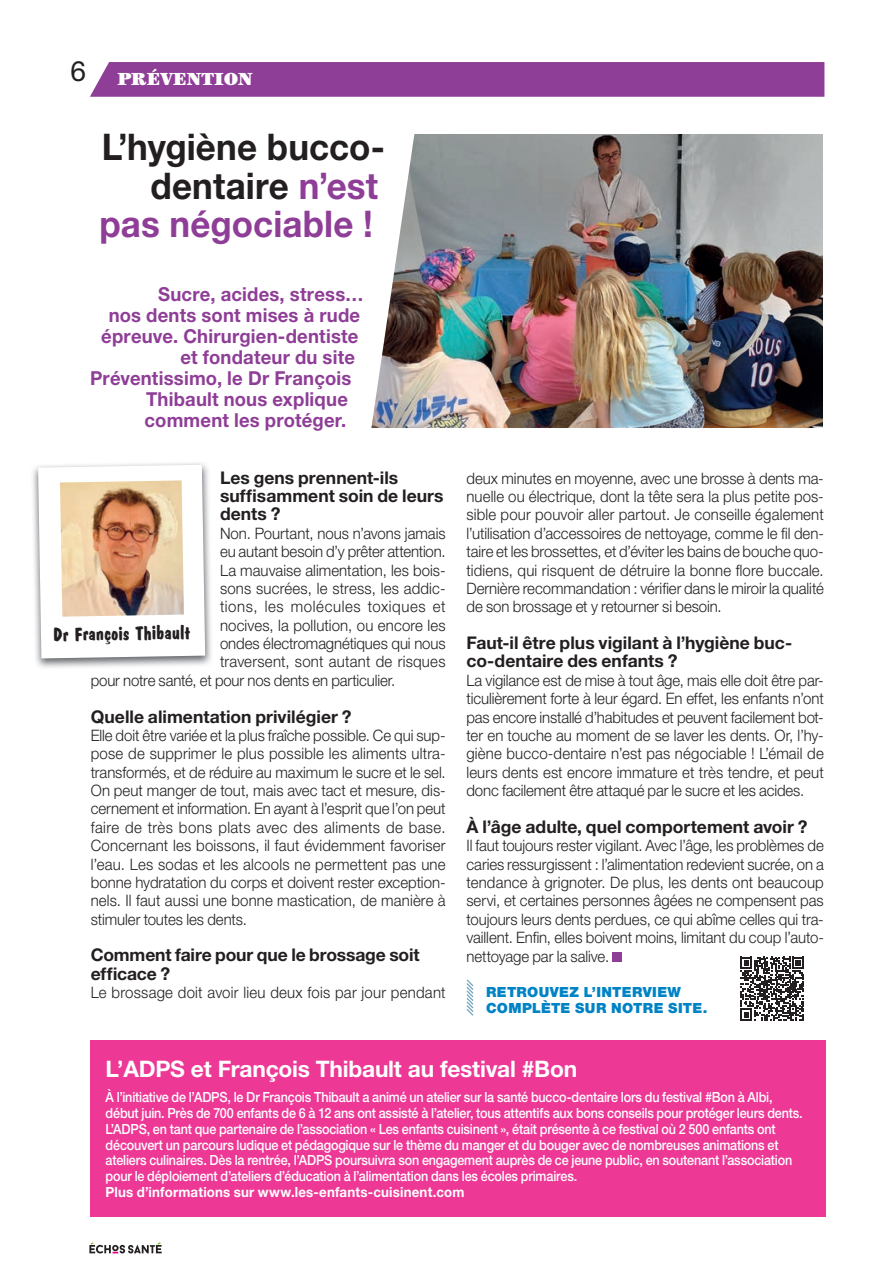
<style>
.page{position:relative;width:891px;height:1288px;background:#fff}
.page>*{position:absolute;margin:0;border:0;box-sizing:border-box;transform-origin:0 0}
.t1{font:700 36.75px "Helvetica Neue LT Std";letter-spacing:.005em;color:#231f20;scale:.95 1}
.t2{font:700 36.75px "Helvetica Neue LT Std";letter-spacing:.005em;color:#8f3e97;scale:.95 1}
.t3{font:28px "Helvetica Neue LT Std";color:#231f20}
.t4{font:700 22.75px "Helvetica Neue LT Std";letter-spacing:-.01em;color:#fff}
.t5{font:700 19.25px "Helvetica Neue LT Std";letter-spacing:.01em;color:#8f3e97;scale:.96 1}
.t6{font:700 19.25px "Dom Casual Std";color:#231f20}
.t7{font:700 17.5px/18.4px "Helvetica Neue LT Std";color:#231f20}
.t8{font:900 17.5px "Century Std";color:#fff}
.t9{font:300 15.75px/18.4px "Helvetica Neue LT Std";color:#231f20;text-align:justify;scale:.95 1}
.t10{font:300 15.75px "Helvetica Neue LT Std";letter-spacing:.04em;color:#231f20;scale:.95 1}
.t11{font:500 14px/15.8px "Helvetica Neue LT Std";letter-spacing:-.015em;color:#fff;scale:.9 1}
.t12{font:700 14px "Helvetica Neue LT Std";letter-spacing:.015em;color:#fff;scale:.95 1}
.t13{font:900 14px/15.8px "Helvetica Neue LT Std";letter-spacing:.025em;color:#0083c5}
.s1{color:#8f3e97}
</style>
<div class="page">
<svg style="left:89px;top:1242px;width:73px;height:11px"></svg>
<div style="left:612px;top:952px;width:10px;height:9px;background:#8f3e97"></div>
<div style="left:90px;top:62px;width:734px;height:35px;background:#8f3e97"></div>
<img style="left:371px;top:134px;width:452px;height:294px">
<div style="left:91px;top:1041px;width:735px;height:176px;background:#ed3896"></div>
<img style="left:33px;top:463px;width:179px;height:205px">
<svg style="left:38px;top:465px;width:167px;height:193px"></svg>
<img style="left:60px;top:480px;width:124px;height:137px">
<svg style="left:740px;top:957px;width:64px;height:64px"></svg>
<svg style="left:466px;top:979px;width:8px;height:37px"></svg>
<h2 class="t3" style="left:70px;top:55px;width:17px">6</h2>
<p class="t8" style="left:118px;top:69px;width:137px">PRÉVENTION</p>
<h1 class="t1" style="left:102px;top:124px;width:300px">L’hygiène bucco-</h1>
<h1 class="t1" style="left:150px;top:163px;width:241px">dentaire <span class="s1">n’est</span></h1>
<h1 class="t2" style="left:99px;top:201px;width:289px">pas négociable !</h1>
<p class="t5" style="left:158px;top:282px;width:216px">Sucre, acides, stress…</p>
<p class="t5" style="left:109px;top:303px;width:263px">nos dents sont mises à rude</p>
<p class="t5" style="left:101px;top:324px;width:269px">épreuve. Chirurgien-dentiste</p>
<p class="t5" style="left:180px;top:345px;width:183px">et fondateur du site</p>
<p class="t5" style="left:90px;top:366px;width:273px">Préventissimo, le Dr François</p>
<p class="t5" style="left:146px;top:387px;width:212px">Thibault nous explique</p>
<p class="t5" style="left:144px;top:408px;width:212px">comment les protéger.</p>
<p class="t7" style="left:220px;top:468px;width:225px">Les gens prennent-ils suffisamment soin de leurs dents ?</p>
<p class="t9" style="left:220px;top:524px;width:239px">Non. Pourtant, nous n’avons jamais</p>
<p class="t9" style="left:220px;top:542px;width:239px">eu autant besoin d’y prêter attention.</p>
<p class="t9" style="left:220px;top:560px;width:239px">La mauvaise alimentation, les bois-</p>
<p class="t9" style="left:220px;top:579px;width:239px">sons sucrées, le stress, les addic-</p>
<p class="t10" style="left:220px;top:597px;width:239px">tions, les molécules toxiques et</p>
<p class="t9" style="left:220px;top:616px;width:239px">nocives, la pollution, ou encore les</p>
<p class="t9" style="left:220px;top:634px;width:239px">ondes électromagnétiques qui nous</p>
<p class="t9" style="left:220px;top:652px;width:239px">traversent, sont autant de risques</p>
<p class="t9" style="left:91px;top:671px;width:322px">pour notre santé, et pour nos dents en particulier.</p>
<p class="t7" style="left:91px;top:707px;width:262px">Quelle alimentation privilégier ?</p>
<p class="t9" style="left:91px;top:726px;width:375px">Elle doit être variée et la plus fraîche possible. Ce qui sup&shy;pose de supprimer le plus possible les aliments ultra&shy;transformés, et de réduire au maximum le sucre et le sel.<br>On peut manger de tout, mais avec tact et mesure, dis&shy;cernement et information. En ayant à l’esprit que l’on peut faire de très bons plats avec des aliments de base.<br>Concernant les boissons, il faut évidemment favoriser l’eau. Les sodas et les alcools ne permettent pas une bonne hydratation du corps et doivent rester exception&shy;nels. Il faut aussi une bonne mastication, de manière à stimuler toutes les dents.</p>
<p class="t7" style="left:91px;top:946px;width:330px">Comment faire pour que le brossage soit efficace ?</p>
<p class="t9" style="left:91px;top:983px;width:375px">Le brossage doit avoir lieu deux fois par jour pendant</p>
<p class="t6" style="left:52px;top:623px;width:139px;rotate:-1deg">Dr François Thibault</p>
<p class="t9" style="left:466px;top:469px;width:377px">deux minutes en moyenne, avec une brosse à dents ma&shy;nuelle ou électrique, dont la tête sera la plus petite pos&shy;sible pour pouvoir aller partout. Je conseille également l’utilisation d’accessoires de nettoyage, comme le fil den&shy;taire et les brossettes, et d’éviter les bains de bouche quo&shy;tidiens, qui risquent de détruire la bonne flore buccale.<br>Dernière recommandation : vérifier dans le miroir la qualité de son brossage et y retourner si besoin.</p>
<p class="t7" style="left:466px;top:633px;width:327px">Faut-il être plus vigilant à l’hygiène buc&shy;co-dentaire des enfants ?</p>
<p class="t9" style="left:466px;top:671px;width:377px">La vigilance est de mise à tout âge, mais elle doit être par&shy;ticulièrement forte à leur égard. En effet, les enfants n’ont pas encore installé d’habitudes et peuvent facilement bot&shy;ter en touche au moment de se laver les dents. Or, l’hy&shy;giène bucco-dentaire n’est pas négociable ! L’émail de leurs dents est encore immature et très tendre, et peut donc facilement être attaqué par le sucre et les acides.</p>
<p class="t7" style="left:466px;top:817px;width:342px">À l’âge adulte, quel comportement avoir ?</p>
<p class="t9" style="left:466px;top:836px;width:377px">Il faut toujours rester vigilant. Avec l’âge, les problèmes de caries ressurgissent : l’alimentation redevient sucrée, on a tendance à grignoter. De plus, les dents ont beaucoup servi, et certaines personnes âgées ne compensent pas toujours leurs dents perdues, ce qui abîme celles qui tra&shy;vaillent. Enfin, elles boivent moins, limitant du coup l’auto&shy;nettoyage par la salive.</p>
<p class="t13" style="left:486px;top:984px;width:223px">RETROUVEZ L’INTERVIEW<br>COMPLÈTE SUR NOTRE SITE.</p>
<h3 class="t4" style="left:106px;top:1054px;width:473px">L’ADPS et François Thibault au festival #Bon</h3>
<p class="t11" style="left:106px;top:1089px;width:776px">À l’initiative de l’ADPS, le Dr François Thibault a animé un atelier sur la santé bucco-dentaire lors du festival #Bon à Albi, début juin. Près de 700 enfants de 6 à 12 ans ont assisté à l’atelier, tous attentifs aux bons conseils pour protéger leurs dents.<br>L’ADPS, en tant que partenaire de l’association « Les enfants cuisinent », était présente à ce festival où 2 500 enfants ont découvert un parcours ludique et pédagogique sur le thème du manger et du bouger avec de nombreuses animations et ateliers culinaires. Dès la rentrée, l’ADPS poursuivra son engagement auprès de ce jeune public, en soutenant l’association pour le déploiement d’ateliers d’éducation à l’alimentation dans les écoles primaires.</p>
<p class="t12" style="left:106px;top:1183px;width:379px">Plus d’informations sur www.les-enfants-cuisinent.com</p>
</div>
